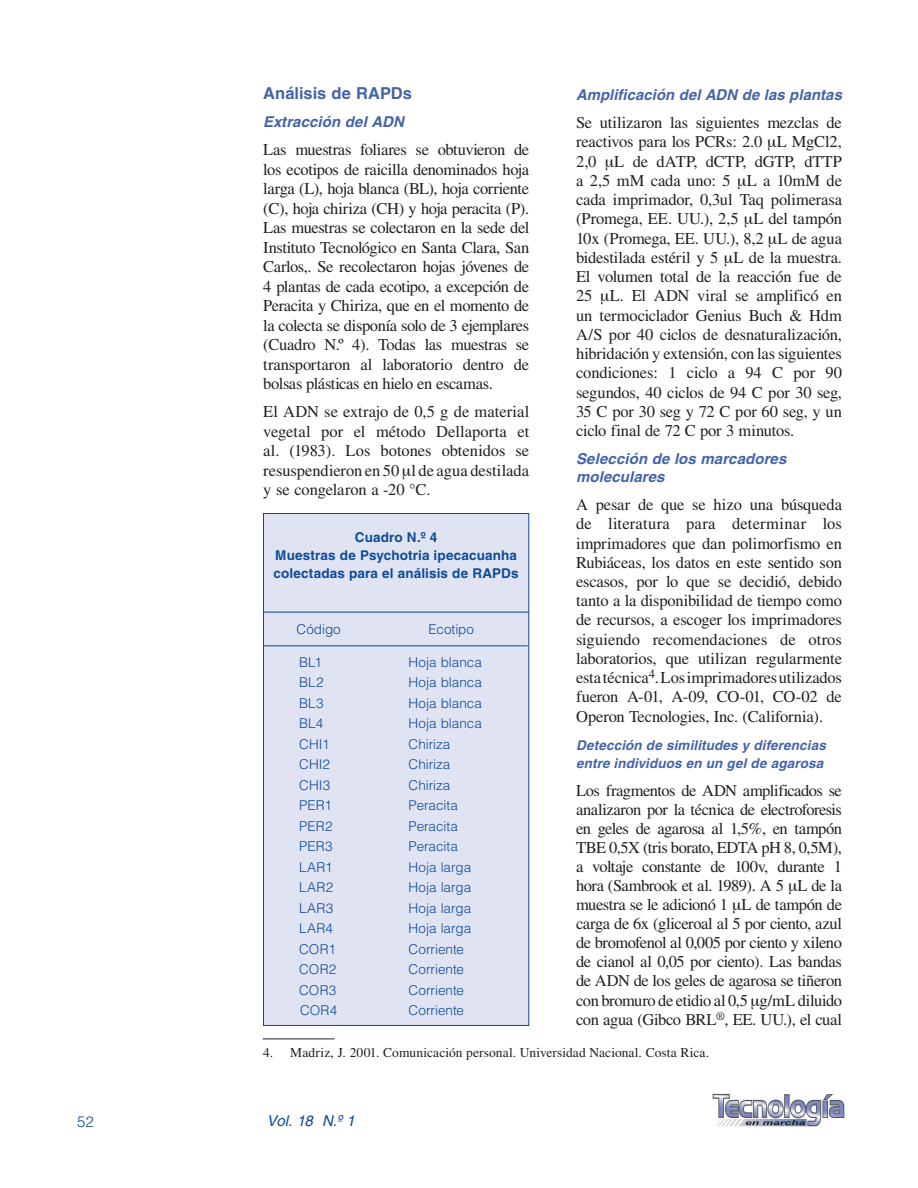
<style>
.page{position:relative;width:918px;height:1188px;background:#fff}
.page>*{position:absolute;margin:0;border:0;box-sizing:border-box;transform-origin:0 0}
.t1{font:16.5px/19.2px "Times";letter-spacing:-.015em;color:#231f20;text-align:justify}
.t2{font:700 16.5px "Helvetica";color:#4463a8}
.t3{font:italic 700 15px/18.1px "Helvetica";letter-spacing:.005em;color:#4463a8}
.t4{font:italic 15px "Helvetica";color:#0f4b98}
.t5{font:300 15px "Helvetica";color:#0f4b98}
.t6{font:300 13.5px "Helvetica";color:#0f4b98}
.t7{font:700 13.5px/18px "Helvetica";letter-spacing:.01em;color:#0f4b98;text-align:center}
.t8{font:13.5px "Times";letter-spacing:.005em;color:#231f20}
.t9{font:italic 700 13.5px/18.1px "Helvetica";letter-spacing:.01em;color:#4463a8}
</style>
<div class="page">
<svg style="left:713px;top:1094px;width:131px;height:32px"></svg>
<div style="left:263px;top:514px;width:266px;height:511px;background:#e0e3f1"></div>
<div style="left:263px;top:513px;width:266px;height:513px;border:1px solid #0f4b98"></div>
<hr style="left:263px;top:612px;width:266px;height:1px;background:#0f4b98">
<hr style="left:263px;top:645px;width:265px;height:1px;background:#0f4b98">
<hr style="left:263px;top:1039px;width:72px;height:1px;background:#231f20">
<p class="t2" style="left:263px;top:83px;width:150px">Análisis de RAPDs</p>
<p class="t3" style="left:263px;top:113px;width:142px">Extracción del ADN</p>
<p class="t1" style="left:263px;top:140px;width:267px">Las muestras foliares se obtuvieron de los ecotipos de raicilla denominados hoja larga (L), hoja blanca (BL), hoja corriente (C), hoja chiriza (CH) y hoja peracita (P).<br>Las muestras se colectaron en la sede del Instituto Tecnológico en Santa Clara, San Carlos,. Se recolectaron hojas jóvenes de 4 plantas de cada ecotipo, a excepción de Peracita y Chiriza, que en el momento de la colecta se disponía solo de 3 ejemplares (Cuadro N.º 4). Todas las muestras se transportaron al laboratorio dentro de bolsas plásticas en hielo en escamas.</p>
<p class="t1" style="left:263px;top:402px;width:267px">El ADN se extrajo de 0,5 g de material vegetal por el método Dellaporta et al. (1983). Los botones obtenidos se resuspendieron en 50 l de agua destilada y se congelaron a -20 °C.</p>
<p class="t7" style="left:274px;top:529px;width:247px">Cuadro N.º 4<br>Muestras de Psychotria ipecacuanha colectadas para el análisis de RAPDs</p>
<p class="t3" style="left:576px;top:86px;width:267px">Amplificación del ADN de las plantas</p>
<p class="t1" style="left:576px;top:113px;width:267px">Se utilizaron las siguientes mezclas de reactivos para los PCRs: 2.0 L MgCl2, 2,0 L de dATP, dCTP, dGTP, dTTP a 2,5 mM cada uno: 5 L a 10mM de cada imprimador, 0,3ul Taq polimerasa (Promega, EE. UU.), 2,5 L del tampón 10x (Promega, EE. UU.), 8,2 L de agua bidestilada estéril y 5 L de la muestra.<br>El volumen total de la reacción fue de 25 L. El ADN viral se amplificó en un termociclador Genius Buch &amp; Hdm A/S por 40 ciclos de desnaturalización, hibridación y extensión, con las siguientes condiciones: 1 ciclo a 94 C por 90 segundos, 40 ciclos de 94 C por 30 seg, 35 C por 30 seg y 72 C por 60 seg, y un ciclo final de 72 C por 3 minutos.</p>
<p class="t3" style="left:576px;top:450px;width:212px">Selección de los marcadores moleculares</p>
<p class="t1" style="left:576px;top:495px;width:267px">A pesar de que se hizo una búsqueda de literatura para determinar los imprimadores que dan polimorfismo en Rubiáceas, los datos en este sentido son escasos, por lo que se decidió, debido tanto a la disponibilidad de tiempo como de recursos, a escoger los imprimadores siguiendo recomendaciones de otros laboratorios, que utilizan regularmente esta técnica<sup>4</sup>. Los imprimadores utilizados fueron A-01, A-09, CO-01, CO-02 de Operon Tecnologies, Inc. (California).</p>
<p class="t9" style="left:576px;top:736px;width:251px">Detección de similitudes y diferencias entre individuos en un gel de agarosa</p>
<p class="t1" style="left:576px;top:780px;width:267px">Los fragmentos de ADN amplificados se analizaron por la técnica de electroforesis en geles de agarosa al 1,5%, en tampón TBE 0,5X (tris borato, EDTA pH 8, 0,5M), a voltaje constante de 100v, durante 1 hora (Sambrook et al. 1989). A 5 L de la muestra se le adicionó 1 L de tampón de carga de 6x (gliceroal al 5 por ciento, azul de bromofenol al 0,005 por ciento y xileno de cianol al 0,05 por ciento). Las bandas de ADN de los geles de agarosa se tiñeron con bromuro de etidio al 0,5 g/mL diluido con agua (Gibco BRL<sup>®</sup>, EE. UU.), el cual</p>
<p class="t8" style="left:263px;top:1045px;width:447px">4. Madriz, J. 2001. Comunicación personal. Universidad Nacional. Costa Rica.</p>
<p class="t6" style="left:296px;top:621px;width:46px">Código</p>
<p class="t6" style="left:428px;top:621px;width:47px">Ecotipo</p>
<p class="t6" style="left:299px;top:653px;width:25px">BL1</p>
<p class="t6" style="left:409px;top:653px;width:75px">Hoja blanca</p>
<p class="t6" style="left:299px;top:674px;width:26px">BL2</p>
<p class="t6" style="left:409px;top:674px;width:75px">Hoja blanca</p>
<p class="t6" style="left:299px;top:694px;width:26px">BL3</p>
<p class="t6" style="left:409px;top:694px;width:75px">Hoja blanca</p>
<p class="t6" style="left:299px;top:715px;width:26px">BL4</p>
<p class="t6" style="left:409px;top:715px;width:75px">Hoja blanca</p>
<p class="t6" style="left:299px;top:735px;width:32px">CHI1</p>
<p class="t6" style="left:409px;top:735px;width:43px">Chiriza</p>
<p class="t6" style="left:299px;top:756px;width:33px">CHI2</p>
<p class="t6" style="left:409px;top:756px;width:43px">Chiriza</p>
<p class="t6" style="left:299px;top:776px;width:33px">CHI3</p>
<p class="t6" style="left:409px;top:776px;width:43px">Chiriza</p>
<p class="t6" style="left:299px;top:797px;width:34px">PER1</p>
<p class="t6" style="left:409px;top:797px;width:51px">Peracita</p>
<p class="t6" style="left:299px;top:818px;width:35px">PER2</p>
<p class="t6" style="left:409px;top:818px;width:51px">Peracita</p>
<p class="t6" style="left:299px;top:838px;width:35px">PER3</p>
<p class="t6" style="left:409px;top:838px;width:51px">Peracita</p>
<p class="t6" style="left:299px;top:859px;width:35px">LAR1</p>
<p class="t6" style="left:409px;top:859px;width:64px">Hoja larga</p>
<p class="t6" style="left:299px;top:879px;width:36px">LAR2</p>
<p class="t6" style="left:409px;top:879px;width:64px">Hoja larga</p>
<p class="t6" style="left:299px;top:900px;width:36px">LAR3</p>
<p class="t6" style="left:409px;top:900px;width:64px">Hoja larga</p>
<p class="t6" style="left:299px;top:920px;width:36px">LAR4</p>
<p class="t6" style="left:409px;top:920px;width:64px">Hoja larga</p>
<p class="t6" style="left:299px;top:941px;width:38px">COR1</p>
<p class="t6" style="left:409px;top:941px;width:57px">Corriente</p>
<p class="t6" style="left:299px;top:961px;width:39px">COR2</p>
<p class="t6" style="left:409px;top:961px;width:57px">Corriente</p>
<p class="t6" style="left:299px;top:982px;width:39px">COR3</p>
<p class="t6" style="left:409px;top:982px;width:57px">Corriente</p>
<p class="t6" style="left:300px;top:1002px;width:39px">COR4</p>
<p class="t6" style="left:409px;top:1002px;width:57px">Corriente</p>
<p class="t5" style="left:77px;top:1112px;width:18px">52</p>
<p class="t4" style="left:267px;top:1112px;width:89px">Vol. 18 N.º 1</p>
</div>
